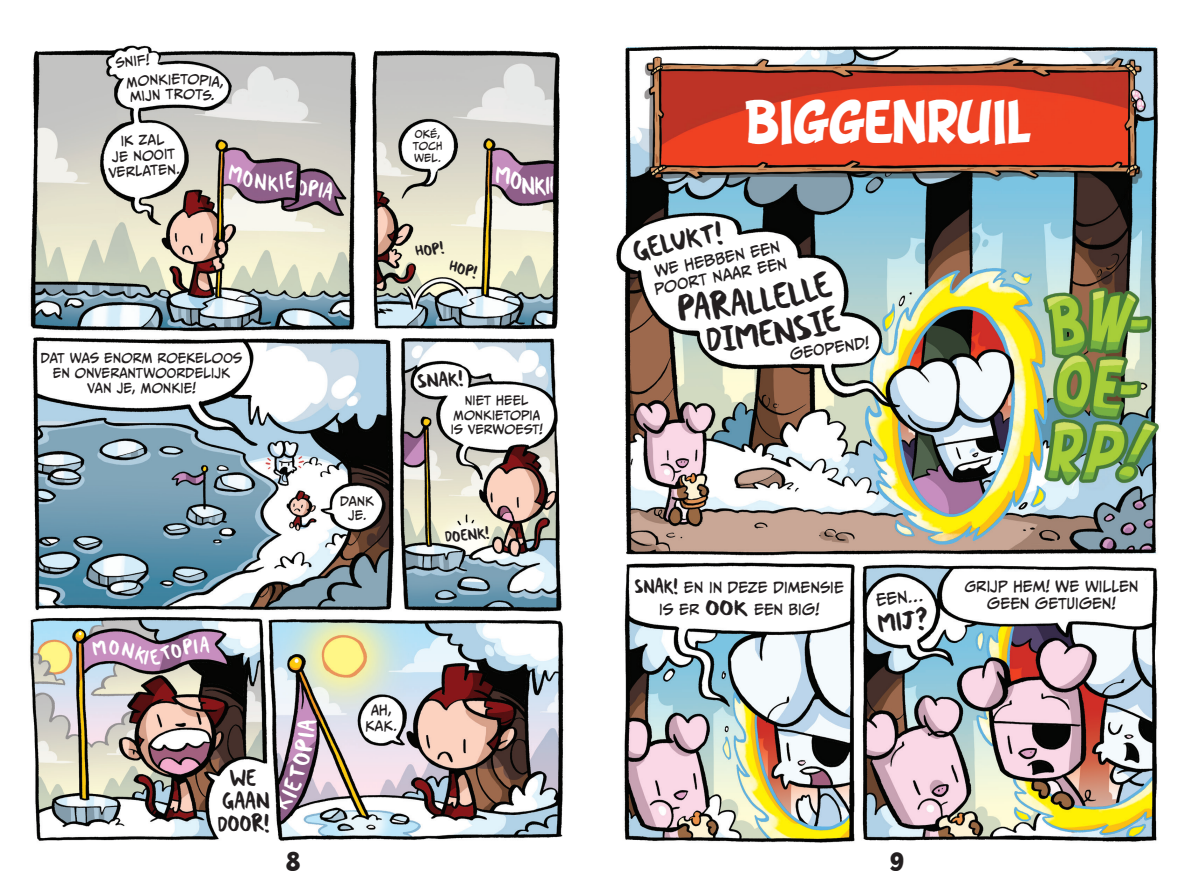
<style>
.page{position:relative;width:1191px;height:893px;background:#fff}
.page>*{position:absolute;margin:0;border:0;box-sizing:border-box;transform-origin:0 0}
.t1{font:48px "BD Cartoon Shout";color:#fff;scale:.87 1}
.t2{font:22.5px "Jamie Smart";color:#231f20;scale:.8 1}
.t3{font:22.5px "BD Cartoon Shout";color:#231f20}
.t4{font:21px "Jamie Smart";color:#fff;scale:.71 1}
.t5{font:18.9px/22.8px "Jamie Smart";letter-spacing:-.015em;color:#231f20;text-align:center;scale:.8 1}
.t6{font:16.5px "Jamie Smart";color:#231f20;scale:.8 1}
.t7{font:15.3px "CC Meanwhile";color:#231f20}
.t8{font:14.4px/17.2px "CC Meanwhile";color:#231f20}
.t9{font:14.1px/21.8px "CC Meanwhile";letter-spacing:.01em;color:#231f20;text-align:center}
.t10{font:13.2px "Jamie Smart";color:#231f20;scale:.8 1}
.t11{font:12.75px/15.3px "CC Meanwhile";color:#231f20;text-align:center}
.t12{font:12.6px/15.1px "CC Meanwhile";letter-spacing:.015em;color:#231f20;text-align:center}
.t13{font:12px/14.4px "CC Meanwhile";color:#231f20;text-align:center}
.t14{font:11.85px/14.2px "CC Meanwhile";letter-spacing:.01em;color:#231f20;text-align:center}
.t15{font:10.2px "CC Meanwhile";color:#231f20}
.s1{font-family:"Jamie Smart";font-size:16.5px}
.s2{font-family:"Jamie Smart";font-size:18.15px}
</style>
<div class="page">
<img style="left:30px;top:45px;width:534px;height:796px">
<img style="left:616px;top:45px;width:543px;height:798px">
<svg style="left:495px;top:166px;width:28px;height:23px"></svg>
<svg style="left:126px;top:74px;width:97px;height:29px"></svg>
<svg style="left:92px;top:636px;width:117px;height:29px"></svg>
<svg style="left:228px;top:164px;width:107px;height:37px"></svg>
<svg style="left:272px;top:718px;width:45px;height:93px"></svg>
<svg style="left:631px;top:221px;width:210px;height:131px"></svg>
<p class="t11" style="left:115px;top:56px;width:36px;rotate:-6deg">SNIF!</p>
<p class="t11" style="left:171px;top:72px;width:10px">E</p>
<p class="t11" style="left:106px;top:134px;width:73px;rotate:-3deg">IK ZAL<br>JE NOOIT<br>VERLATEN.</p>
<p class="t12" style="left:41px;top:350px;width:203px">DAT WAS ENORM ROEKELOOS<br>EN ONVERANTWOORDELIJK<br>VAN JE, MONKIE!</p>
<p class="t13" style="left:340px;top:494px;width:36px">DANK<br>JE.</p>
<p class="t15" style="left:415px;top:128px;width:27px">OKÉ,</p>
<p class="t15" style="left:413px;top:140px;width:31px">TOCH</p>
<p class="t15" style="left:414px;top:152px;width:29px">WEL.</p>
<p class="t10" style="left:414px;top:244px;width:37px;rotate:-10deg">HOP!</p>
<p class="t10" style="left:452px;top:258px;width:37px;rotate:14deg">HOP!</p>
<p class="t6" style="left:417px;top:371px;width:58px;rotate:-4deg">SNAK!</p>
<h3 class="t4" style="left:522px;top:172px;width:55px">NKIE</h3>
<p class="t14" style="left:451px;top:394px;width:94px">NIET HEEL<br>MONKIETOPIA<br>IS VERWOEST!</p>
<p class="t10" style="left:444px;top:529px;width:57px;rotate:-6deg">DOENK!</p>
<h1 class="t1" style="left:745px;top:98px;width:330px">BIGGENRUIL</h1>
<p class="t8" style="left:650px;top:263px;width:136px;rotate:-11deg">WE HEBBEN EEN<br>POORT NAAR EEN</p>
<p class="t8" style="left:788px;top:345px;width:82px;rotate:-8deg">GEOPEND!</p>
<p class="t9" style="left:635px;top:577px;width:210px"><span class="s1">SNAK!</span> EN IN DEZE DIMENSIE<br>IS ER <span class="s2">OOK</span> EEN BIG!</p>
<p class="t9" style="left:964px;top:576px;width:175px">GRIJP HEM! WE WILLEN</p>
<p class="t7" style="left:875px;top:591px;width:51px;rotate:-6deg">EEN…</p>
<p class="t9" style="left:987px;top:593px;width:130px">GEEN GETUIGEN!</p>
<h2 class="t2" style="left:876px;top:610px;width:65px;rotate:-6deg">MIJ?</h2>
<h3 class="t5" style="left:218px;top:767px;width:67px">WE<br>GAAN<br>DOOR!</h3>
<p class="t11" style="left:365px;top:703px;width:33px">AH,<br>KAK.</p>
<h2 class="t3" style="left:286px;top:850px;width:16px">8</h2>
<h2 class="t3" style="left:890px;top:850px;width:15px">9</h2>
</div>
